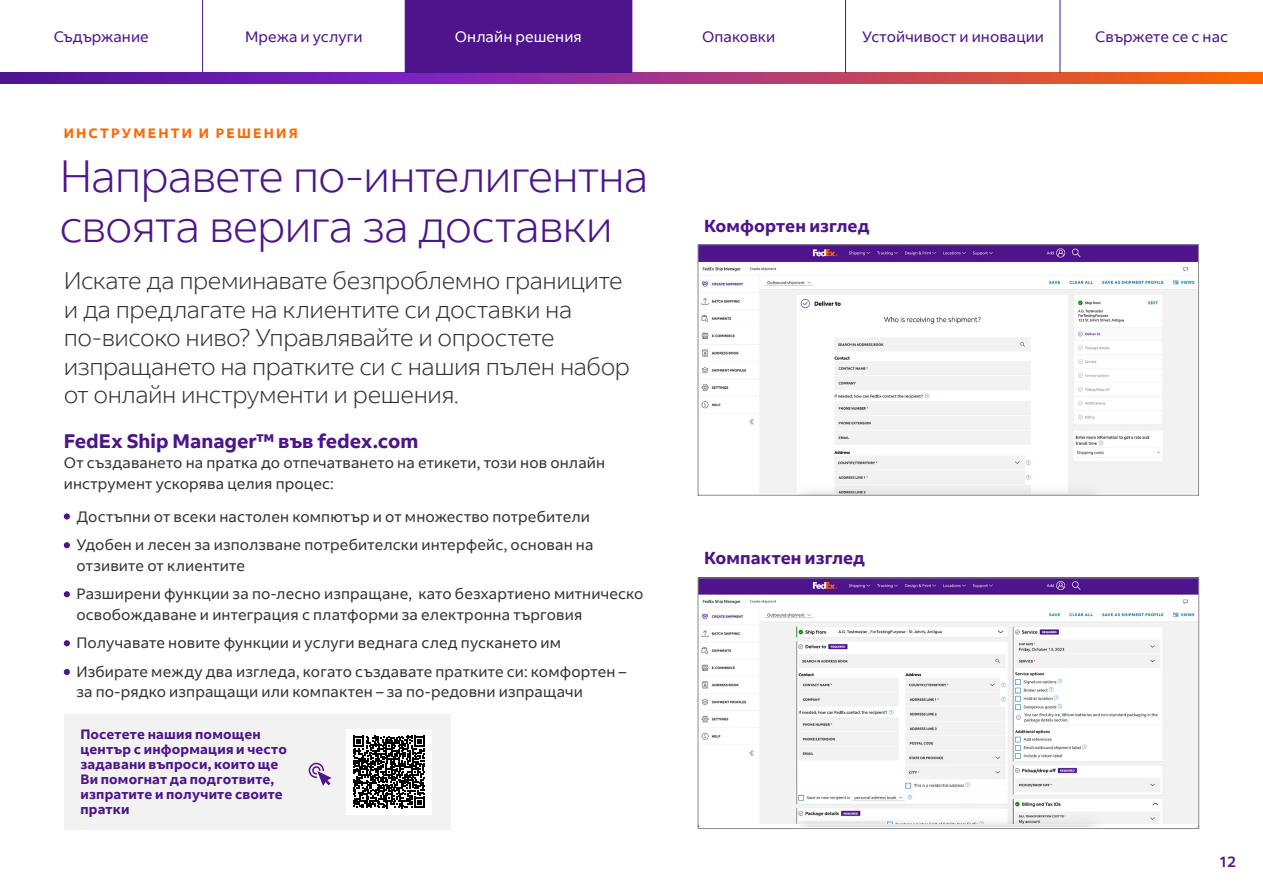
<style>
.page{position:relative;width:1263px;height:893px;background:#fff}
.page>*{position:absolute;margin:0;border:0;box-sizing:border-box;transform-origin:0 0}
.t1{font:300 45px/49.5px "Fed Ex Sans";letter-spacing:-.025em;color:#4d148c}
.t2{font:300 24px/28.5px "Fed Ex Sans";letter-spacing:-.02em;color:#333}
.t3{font:700 19.5px "Fed Ex Sans";color:#4d148c}
.t4{font:700 17.25px "Fed Ex Sans";letter-spacing:.005em;color:#4d148c}
.t5{font:15px/28.8px "Fed Ex Sans";letter-spacing:.01em;color:#333}
.t6{font:15px "Fed Ex Sans";letter-spacing:.005em;color:#4d148c}
.t7{font:15px "Fed Ex Sans";letter-spacing:.005em;color:#fff}
.t8{font:500 15px "Fed Ex Sans";color:#4d148c}
.t9{font:700 13.5px/15px "Fed Ex Sans";letter-spacing:.015em;color:#4d148c}
.t10{font:700 13.5px "Fed Ex Sans";letter-spacing:.165em;color:#f60}
</style>
<div class="page">
<div style="left:64px;top:513px;width:6px;height:7px;background:#4d148c;border-radius:50%"></div>
<svg style="left:64px;top:542px;width:6px;height:6px"></svg>
<svg style="left:64px;top:591px;width:6px;height:6px"></svg>
<svg style="left:64px;top:640px;width:6px;height:6px"></svg>
<svg style="left:64px;top:669px;width:6px;height:6px"></svg>
<div style="left:64px;top:714px;width:387px;height:115px;background:#f2f2f2"></div>
<svg style="left:308px;top:762px;width:24px;height:24px"></svg>
<div style="left:346px;top:729px;width:86px;height:85px;background:#fff"></div>
<svg style="left:353px;top:736px;width:72px;height:72px"></svg>
<svg style="left:0;top:73px;width:1263px;height:10px;background:#9f3679"></svg>
<hr style="left:202px;top:0;width:1px;height:73px;background:#4d148c">
<hr style="left:631px;top:0;width:1px;height:73px;background:#4d148c">
<hr style="left:845px;top:0;width:1px;height:73px;background:#4d148c">
<hr style="left:1059px;top:0;width:1px;height:73px;background:#4d148c">
<div style="left:405px;top:0;width:226px;height:73px;background:#4d148c"></div>
<img style="left:700px;top:580px;width:497px;height:247px">
<div style="left:698px;top:578px;width:501px;height:251px;border:1px solid #8e8e8e"></div>
<img style="left:700px;top:246px;width:497px;height:247px">
<div style="left:698px;top:244px;width:501px;height:251px;border:1px solid #8e8e8e"></div>
<p class="t6" style="left:54px;top:28px;width:97px">Съдържание</p>
<p class="t6" style="left:245px;top:28px;width:119px">Мрежа и услуги</p>
<p class="t7" style="left:455px;top:28px;width:128px">Онлайн решения</p>
<p class="t6" style="left:702px;top:28px;width:75px">Опаковки</p>
<p class="t6" style="left:862px;top:28px;width:183px">Устойчивост и иновации</p>
<p class="t6" style="left:1095px;top:28px;width:134px">Свържете се с нас</p>
<p class="t10" style="left:64px;top:125px;width:235px">ИНСТРУМЕНТИ И РЕШЕНИЯ</p>
<h1 class="t1" style="left:60px;top:152px;width:590px">Направете по-интелигентна своята верига за доставки</h1>
<h2 class="t2" style="left:64px;top:267px;width:568px">Искате да преминавате безпроблемно границите и да предлагате на клиентите си доставки на по-високо ниво? Управлявайте и опростете изпращането на пратките си с нашия пълен набор от онлайн инструменти и решения.</h2>
<h3 class="t3" style="left:64px;top:430px;width:356px">FedEx Ship Manager™ във fedex.com</h3>
<p class="t5" style="left:64px;top:453px;width:543px;line-height:20.2px">От създаването на пратка до отпечатването на етикети, този нов онлайн инструмент ускорява целия процес:</p>
<p class="t5" style="left:76px;top:502px;width:518px">Достъпни от всеки настолен компютър и от множество потребители<br>Удобен и лесен за използване потребителски интерфейс, основан на</p>
<p class="t5" style="left:76px;top:551px;width:568px">отзивите от клиентите<br>Разширени функции за по-лесно изпращане, като безхартиено митническо</p>
<p class="t5" style="left:76px;top:600px;width:551px">освобождаване и интеграция с платформи за електронна търговия<br>Получавате новите функции и услуги веднага след пускането им<br>Избирате между два изгледа, когато създавате пратките си: комфортен –</p>
<p class="t5" style="left:76px;top:678px;width:508px">за по-рядко изпращащи или компактен – за по-редовни изпращачи</p>
<p class="t9" style="left:80px;top:727px;width:208px">Посетете нашия помощен център с информация и често задавани въпроси, които ще<br>Ви помогнат да подготвите, изпратите и получите своите пратки</p>
<p class="t4" style="left:704px;top:216px;width:167px">Комфортен изглед</p>
<p class="t4" style="left:704px;top:548px;width:162px">Компактен изглед</p>
<p class="t8" style="left:1219px;top:853px;width:19px">12</p>
</div>
